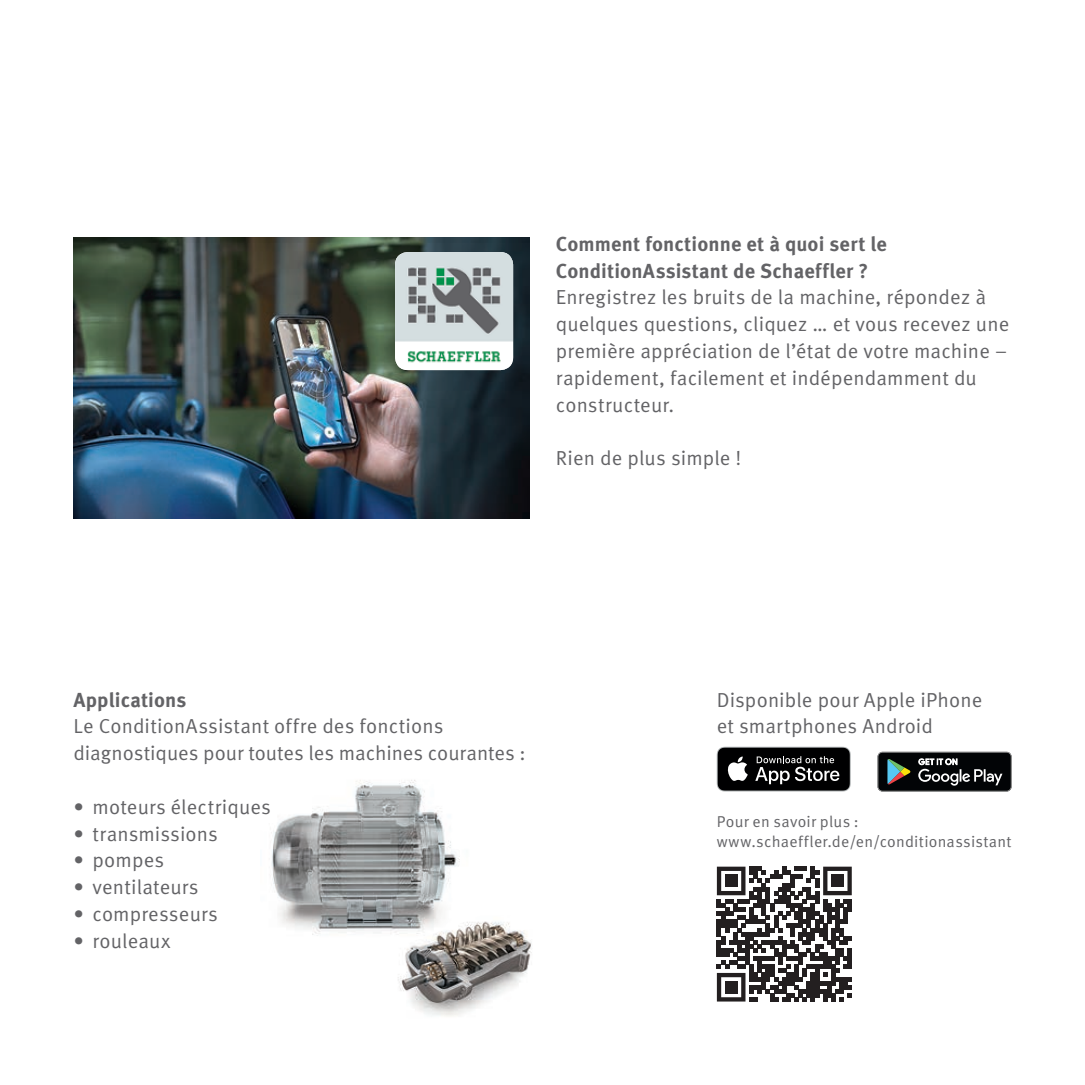
<style>
.page{position:relative;width:1085px;height:1085px;background:#fff}
.page>*{position:absolute;margin:0;border:0;box-sizing:border-box;transform-origin:0 0}
.t1{font:20.25px/26.8px "Schaeffler Meta";letter-spacing:.005em;color:#636366}
.t2{font:700 20.25px/26.8px "Schaeffler Meta";letter-spacing:.005em;color:#636366}
.t3{font:15.75px/20.2px "Schaeffler Meta";letter-spacing:.015em;color:#636366}
</style>
<div class="page">
<img style="left:271px;top:780px;width:189px;height:155px">
<img style="left:392px;top:915px;width:140px;height:101px">
<img style="left:73px;top:237px;width:456px;height:282px">
<img style="left:395px;top:252px;width:118px;height:118px">
<svg style="left:716px;top:746px;width:134px;height:45px;background:#343435"></svg>
<svg style="left:877px;top:751px;width:134px;height:40px;background:#303333"></svg>
<svg style="left:716px;top:866px;width:135px;height:135px"></svg>
<div style="left:725px;top:874px;width:12px;height:12px;background:#231f20"></div>
<div style="left:831px;top:874px;width:12px;height:12px;background:#231f20"></div>
<div style="left:725px;top:980px;width:12px;height:13px;background:#231f20"></div>
<p class="t2" style="left:556px;top:230px;width:332px">Comment fonctionne et à quoi sert le<br>ConditionAssistant de Schaeffler ?</p>
<p class="t1" style="left:556px;top:284px;width:455px">Enregistrez les bruits de la machine, répondez à quelques questions, cliquez … et vous recevez une première appréciation de l’état de votre machine – rapidement, facilement et indépendamment du constructeur.</p>
<p class="t1" style="left:556px;top:445px;width:187px">Rien de plus simple !</p>
<p class="t2" style="left:73px;top:686px;width:115px">Applications</p>
<p class="t1" style="left:73px;top:713px;width:454px">Le ConditionAssistant offre des fonctions diagnostiques pour toutes les machines courantes :</p>
<p class="t1" style="left:73px;top:793px;width:199px">• moteurs électriques</p>
<p class="t1" style="left:73px;top:820px;width:146px">• transmissions</p>
<p class="t1" style="left:73px;top:847px;width:92px">• pompes</p>
<p class="t1" style="left:73px;top:873px;width:127px">• ventilateurs</p>
<p class="t1" style="left:73px;top:900px;width:146px">• compresseurs</p>
<p class="t1" style="left:73px;top:927px;width:99px">• rouleaux</p>
<p class="t1" style="left:716px;top:686px;width:267px">Disponible pour Apple iPhone et smartphones Android</p>
<p class="t3" style="left:716px;top:811px;width:296px">Pour en savoir plus : www.schaeffler.de/en/conditionassistant</p>
</div>
